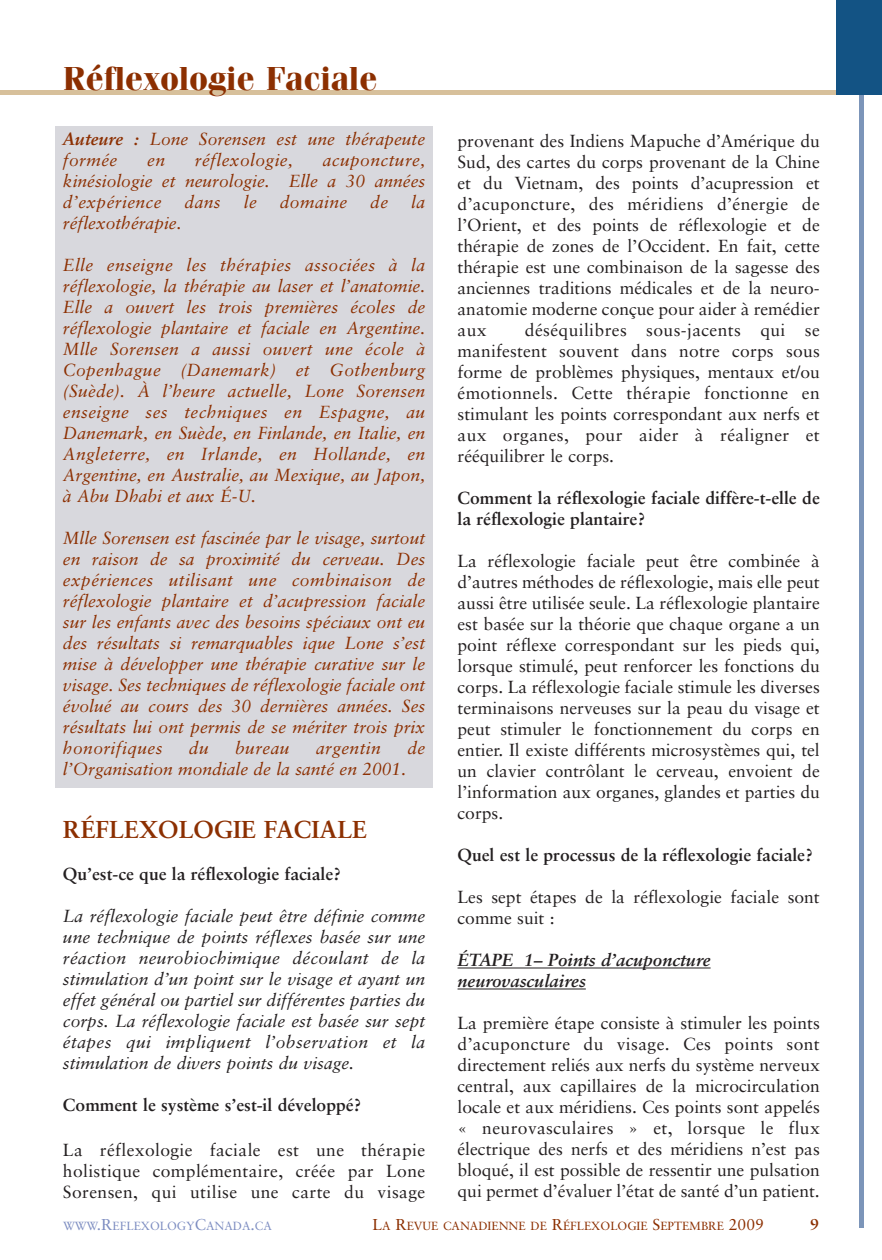
<style>
.page{position:relative;width:882px;height:1260px;background:#fff}
.page>*{position:absolute;margin:0;border:0;box-sizing:border-box;transform-origin:0 0}
.t1{font:700 33.25px "Fenice";color:#8c2f01}
.t2{font:700 24.5px "Sabon";color:#8c2f01}
.t3{font:17.5px/21px "Sabon";color:#231f20;text-align:justify}
.t4{font:italic 17.5px/21px "Sabon";color:#8c2f01;text-align:justify}
.t5{font:italic 17.5px/21px "Sabon";color:#231f20;text-align:justify}
.t6{font:700 17.5px/21px "Sabon";color:#231f20}
.t7{font:italic 700 17.5px/21px "Sabon";color:#231f20}
.t8{font:italic 17.5px "Sabon";letter-spacing:.02em;color:#8c2f01}
.t9{font:700 15.75px "Sabon";color:#8c2f01}
.t10{font:11.9px "Sabon";color:#8c2f01}
.t11{font:11.9px "Sabon";color:#7d8dc1}
.s1{font-weight:700}
.s2{font-size:15.75px}
</style>
<div class="page">
<div style="left:55px;top:126px;width:378px;height:661px;background:#d8d8dd"></div>
<hr style="left:859px;top:0;width:4px;height:1227px;background:#7c95b9">
<hr style="left:0;top:90px;width:855px;height:4px;background:#d7c09b">
<div style="left:836px;top:0;width:46px;height:94px;background:#135384"></div>
<hr style="left:458px;top:968px;width:253px;height:1px;background:#231f20">
<hr style="left:458px;top:989px;width:128px;height:1px;background:#231f20">
<h1 class="t1" style="left:63px;top:67px;width:316px">Réflexologie Faciale</h1>
<p class="t4" style="left:63px;top:129px;width:364px"><span class="s1">Auteure :</span> Lone Sorensen est une thérapeute formée</p>
<p class="t4" style="left:147px;top:150px;width:19px">en</p>
<p class="t8" style="left:195px;top:152px;width:99px">réflexologie,</p>
<p class="t4" style="left:63px;top:150px;width:364px;text-indent:260px">acuponcture, kinésiologie et neurologie. Elle a 30 années d’expérience</p>
<p class="t4" style="left:185px;top:192px;width:38px">dans</p>
<p class="t4" style="left:244px;top:192px;width:15px">le</p>
<p class="t8" style="left:280px;top:194px;width:69px">domaine</p>
<p class="t4" style="left:370px;top:192px;width:19px">de</p>
<p class="t4" style="left:411px;top:192px;width:16px">la</p>
<p class="t4" style="left:63px;top:213px;width:120px">réflexothérapie.</p>
<p class="t4" style="left:63px;top:255px;width:364px">Elle enseigne les thérapies associées à la réflexologie, la thérapie au laser et l’anatomie.<br>Elle a ouvert les trois premières écoles de réflexologie plantaire et faciale en Argentine.<br>Mlle Sorensen a aussi ouvert une école à Copenhague (Danemark) et Gothenburg (Suède). À l’heure actuelle, Lone Sorensen enseigne ses techniques en Espagne, au Danemark, en Suède, en Finlande, en Italie, en Angleterre, en Irlande, en Hollande, en Argentine, en Australie, au Mexique, au Japon, à Abu Dhabi et aux É-U.</p>
<p class="t4" style="left:63px;top:528px;width:364px">Mlle Sorensen est fascinée par le visage, surtout en raison de sa proximité du cerveau. Des expériences utilisant une combinaison de réflexologie plantaire et d’acupression faciale sur les enfants avec des besoins spéciaux ont eu des résultats si remarquables ique Lone s’est mise à développer une thérapie curative sur le visage. Ses techniques de réflexologie faciale ont évolué au cours des 30 dernières années. Ses résultats lui ont permis de se mériter trois prix honorifiques</p>
<p class="t4" style="left:189px;top:738px;width:21px">du</p>
<p class="t4" style="left:235px;top:738px;width:56px">bureau</p>
<p class="t8" style="left:316px;top:740px;width:66px">argentin</p>
<p class="t4" style="left:407px;top:738px;width:19px">de</p>
<p class="t4" style="left:63px;top:759px;width:345px">l’Organisation mondiale de la santé en 2001.</p>
<h2 class="t2" style="left:63px;top:819px;width:306px">RÉFLEXOLOGIE FACIALE</h2>
<p class="t6" style="left:63px;top:864px;width:279px">Qu’est-ce que la réflexologie faciale?</p>
<p class="t5" style="left:63px;top:906px;width:364px">La réflexologie faciale peut être définie comme une technique de points réflexes basée sur une réaction neurobiochimique découlant de la stimulation d’un point sur le visage et ayant un effet général ou partiel sur différentes parties du corps. La réflexologie faciale est basée sur sept étapes qui impliquent l’observation et la stimulation de divers points du visage.</p>
<p class="t6" style="left:63px;top:1095px;width:300px">Comment le système s’est-il développé?</p>
<p class="t3" style="left:63px;top:1141px;width:364px">La réflexologie faciale est une thérapie holistique complémentaire, créée par Lone Sorensen, qui utilise une carte du visage</p>
<p class="t3" style="left:458px;top:132px;width:364px">provenant des Indiens Mapuche d’Amérique du Sud, des cartes du corps provenant de la Chine et du Vietnam, des points d’acupression et d’acuponcture, des méridiens d’énergie de l’Orient, et des points de réflexologie et de thérapie de zones de l’Occident. En fait, cette thérapie est une combinaison de la sagesse des anciennes traditions médicales et de la neuro&shy;anatomie moderne conçue pour aider à remédier aux</p>
<p class="t3" style="left:458px;top:321px;width:364px;text-indent:67px">déséquilibres sous-jacents qui se manifestent souvent dans notre corps sous forme de problèmes physiques, mentaux et/ou émotionnels. Cette thérapie fonctionne en stimulant les points correspondant aux nerfs et aux organes, pour aider à réaligner et rééquilibrer le corps.</p>
<p class="t6" style="left:458px;top:489px;width:364px">Comment la réflexologie faciale diffère-t-elle de la réflexologie plantaire?</p>
<p class="t3" style="left:458px;top:552px;width:364px">La réflexologie faciale peut être combinée à d’autres méthodes de réflexologie, mais elle peut aussi être utilisée seule. La réflexologie plantaire est basée sur la théorie que chaque organe a un point réflexe correspondant sur les pieds qui, lorsque stimulé, peut renforcer les fonctions du corps. La réflexologie faciale stimule les diverses terminaisons nerveuses sur la peau du visage et peut stimuler le fonctionnement du corps en entier. Il existe différents microsystèmes qui, tel un clavier contrôlant le cerveau, envoient de l’information aux organes, glandes et parties du corps.</p>
<p class="t6" style="left:458px;top:846px;width:357px">Quel est le processus de la réflexologie faciale?</p>
<p class="t3" style="left:458px;top:888px;width:364px">Les sept étapes de la réflexologie faciale sont comme suit :</p>
<p class="t7" style="left:458px;top:951px;width:255px">ÉTAPE 1– Points d’acuponcture neurovasculaires</p>
<p class="t3" style="left:458px;top:1014px;width:364px">La première étape consiste à stimuler les points d’acuponcture du visage. Ces points sont directement reliés aux nerfs du système nerveux central, aux capillaires de la microcirculation locale et aux méridiens. Ces points sont appelés « neurovasculaires » et, lorsque le flux électrique des nerfs et des méridiens n’est pas bloqué, il est possible de ressentir une pulsation qui permet d’évaluer l’état de santé d’un patient.</p>
<p class="t11" style="left:63px;top:1221px;width:211px">WWW<span class="s2">.R</span>EFLEXOLOGY<span class="s2">C</span>ANADA<span class="s2">.</span>CA</p>
<p class="t10" style="left:372px;top:1221px;width:393px"><span class="s2">L</span>A <span class="s2">R</span>EVUE CANADIENNE DE <span class="s2">R</span>ÉFLEXOLOGIE <span class="s2">S</span>EPTEMBRE <span class="s2">2009</span></p>
<p class="t9" style="left:810px;top:1218px;width:10px">9</p>
</div>
